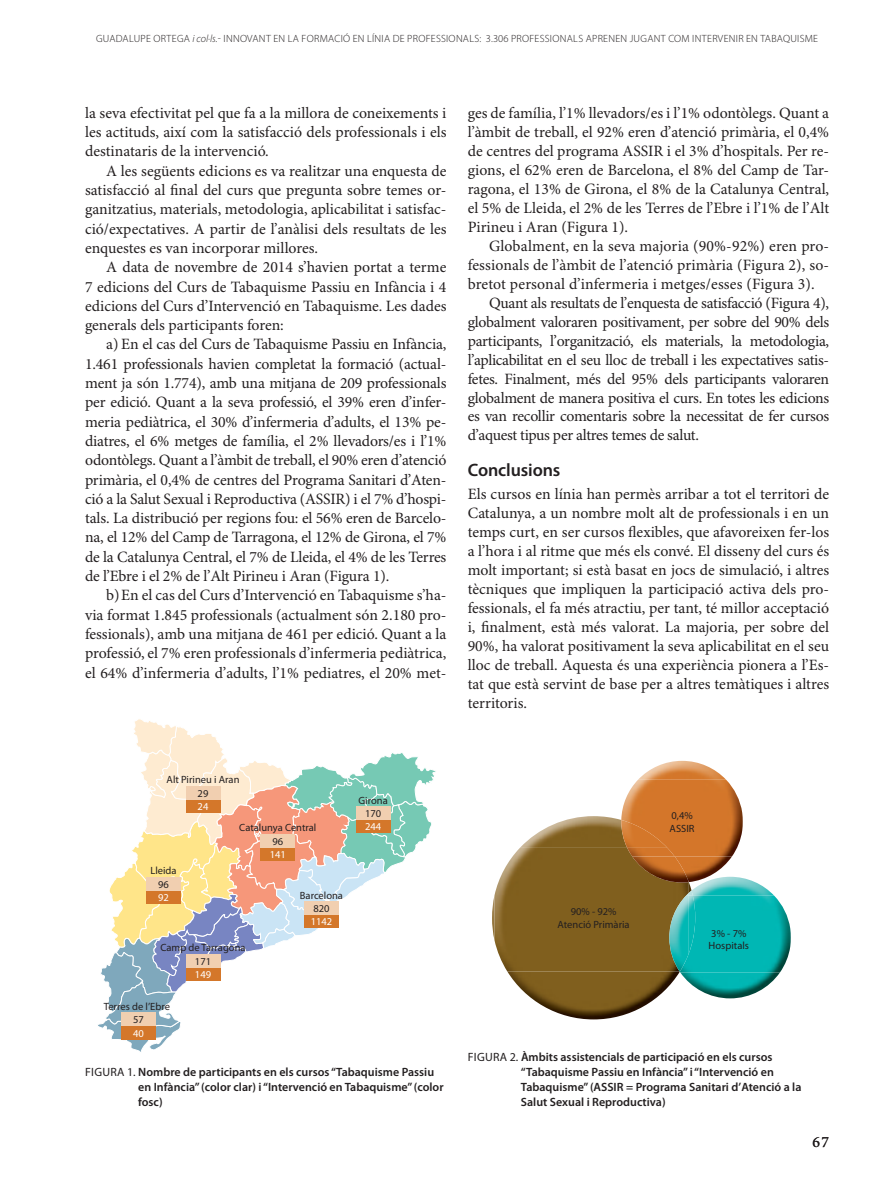
<style>
.page{position:relative;width:893px;height:1191px;background:#fff}
.page>*{position:absolute;margin:0;border:0;box-sizing:border-box;transform-origin:0 0}
.t1{font:600 18px "Myriad Pro";letter-spacing:-.005em;color:#231f20}
.t2{font:15.75px/19.4px "Minion Pro";letter-spacing:-.01em;color:#231f20;text-align:justify}
.t3{font:15.75px "Minion Pro";letter-spacing:.01em;color:#231f20}
.t4{font:600 12px/15px "Myriad Pro";color:#231f20}
.t5{font:10.5px/12.6px "Myriad Pro";color:#231f20}
.t6{font:300 10.5px "Myriad Pro";letter-spacing:.025em;color:#231f20}
.t7{font:10.5px "Myriad Pro";color:#fff}
.s1{font-style:italic}
.s2{font-weight:400}
</style>
<div class="page">
<svg style="left:98px;top:719px;width:338px;height:333px"></svg>
<div style="left:304px;top:914px;width:34px;height:14px;background:#d4772a"></div>
<div style="left:356px;top:819px;width:34px;height:14px;background:#d4772a"></div>
<div style="left:261px;top:847px;width:34px;height:14px;background:#d4772a"></div>
<div style="left:146px;top:890px;width:34px;height:14px;background:#d4772a"></div>
<div style="left:186px;top:799px;width:34px;height:14px;background:#d4772a"></div>
<div style="left:186px;top:967px;width:34px;height:13px;background:#d4772a"></div>
<div style="left:121px;top:1026px;width:34px;height:13px;background:#d4772a"></div>
<div style="left:304px;top:901px;width:34px;height:13px;background:#f1cfb0"></div>
<div style="left:356px;top:806px;width:34px;height:13px;background:#f1cfb0"></div>
<div style="left:261px;top:834px;width:34px;height:13px;background:#f1cfb0"></div>
<div style="left:146px;top:877px;width:34px;height:13px;background:#f1cfb0"></div>
<div style="left:186px;top:786px;width:34px;height:13px;background:#f1cfb0"></div>
<div style="left:186px;top:954px;width:34px;height:13px;background:#f1cfb0"></div>
<div style="left:121px;top:1012px;width:34px;height:14px;background:#f1cfb0"></div>
<img style="left:492px;top:816px;width:129px;height:122px">
<img style="left:507px;top:882px;width:185px;height:137px">
<img style="left:494px;top:848px;width:194px;height:123px">
<img style="left:639px;top:761px;width:87px;height:18px">
<img style="left:688px;top:812px;width:55px;height:70px">
<img style="left:632px;top:856px;width:56px;height:26px">
<img style="left:621px;top:779px;width:121px;height:77px">
<img style="left:621px;top:820px;width:46px;height:28px">
<img style="left:627px;top:848px;width:48px;height:8px">
<img style="left:692px;top:876px;width:82px;height:19px">
<svg style="left:686px;top:890px;width:7px;height:5px"></svg>
<img style="left:680px;top:928px;width:111px;height:70px">
<img style="left:680px;top:895px;width:110px;height:77px">
<img style="left:688px;top:895px;width:7px;height:76px">
<img style="left:669px;top:895px;width:19px;height:76px">
<p class="t6" style="left:96px;top:33px;width:723px">GUADALUPE ORTEGA <span class="s1">i col·ls.</span>- INNOVANT EN LA FORMACIÓ EN LÍNIA DE PROFESSIONALS: 3.306 PROFESSIONALS APRENEN JUGANT COM INTERVENIR EN TABAQUISME</p>
<p class="t2" style="left:85px;top:104px;width:363px">la seva efectivitat pel que fa a la millora de coneixements i les actituds, així com la satisfacció dels professionals i els destinataris de la intervenció.</p>
<p class="t2" style="left:85px;top:162px;width:363px;text-indent:21px">A les següents edicions es va realitzar una enquesta de satisfacció al final del curs que pregunta sobre temes or&shy;ganitzatius, materials, metodologia, aplicabilitat i satisfac&shy;ció/expectatives. A partir de l’anàlisi dels resultats de les enquestes es van incorporar millores.</p>
<p class="t2" style="left:85px;top:258px;width:363px;text-indent:21px">A data de novembre de 2014 s’havien portat a terme 7 edicions del Curs de Tabaquisme Passiu en Infància i 4 edicions del Curs d’Intervenció en Tabaquisme. Les dades generals dels participants foren:</p>
<p class="t2" style="left:85px;top:335px;width:363px;text-indent:21px">a) En el cas del Curs de Tabaquisme Passiu en Infància, 1.461 professionals havien completat la formació (actual&shy;ment ja són 1.774), amb una mitjana de 209 professionals per edició. Quant a la seva professió, el 39% eren d’infer&shy;meria pediàtrica, el 30% d’infermeria d’adults, el 13% pe&shy;diatres, el 6% metges de família, el 2% llevadors/es i l’1% odontòlegs. Quant a l’àmbit de treball, el 90% eren d’atenció primària, el 0,4% de centres del Programa Sanitari d’Aten&shy;ció a la Salut Sexual i Reproductiva (ASSIR) i el 7% d’hospi&shy;tals. La distribució per regions fou: el 56% eren de Barcelo&shy;na, el 12% del Camp de Tarragona, el 12% de Girona, el 7% de la Catalunya Central, el 7% de Lleida, el 4% de les Terres de l’Ebre i el 2% de l’Alt Pirineu i Aran (Figura 1).</p>
<p class="t2" style="left:85px;top:586px;width:363px;text-indent:21px">b) En el cas del Curs d’Intervenció en Tabaquisme s’ha&shy;via format 1.845 professionals (actualment són 2.180 pro&shy;fessionals), amb una mitjana de 461 per edició. Quant a la professió, el 7% eren professionals d’infermeria pediàtrica, el 64% d’infermeria d’adults, l’1% pediatres, el 20% met-</p>
<p class="t2" style="left:468px;top:104px;width:363px;line-height:18.9px">ges de família, l’1% llevadors/es i l’1% odontòlegs. Quant a l’àmbit de treball, el 92% eren d’atenció primària, el 0,4% de centres del programa ASSIR i el 3% d’hospitals. Per re&shy;gions, el 62% eren de Barcelona, el 8% del Camp de Tar&shy;ragona, el 13% de Girona, el 8% de la Catalunya Central, el 5% de Lleida, el 2% de les Terres de l’Ebre i l’1% de l’Alt Pirineu i Aran (Figura 1).</p>
<p class="t3" style="left:489px;top:236px;width:342px">Globalment, en la seva majoria (90%-92%) eren pro-</p>
<p class="t3" style="left:468px;top:255px;width:363px">fessionals de l’àmbit de l’atenció primària (Figura 2), so-</p>
<p class="t3" style="left:468px;top:274px;width:348px">bretot personal d’infermeria i metges/esses (Figura 3).</p>
<p class="t2" style="left:489px;top:293px;width:342px">Quant als resultats de l’enquesta de satisfacció (Figura 4),</p>
<p class="t2" style="left:468px;top:312px;width:363px">globalment valoraren positivament, per sobre del 90% dels</p>
<p class="t2" style="left:468px;top:331px;width:363px">participants, l’organització, els materials, la metodologia,</p>
<p class="t2" style="left:468px;top:350px;width:363px">l’aplicabilitat en el seu lloc de treball i les expectatives satis-</p>
<p class="t2" style="left:468px;top:369px;width:363px">fetes. Finalment, més del 95% dels participants valoraren</p>
<p class="t2" style="left:468px;top:388px;width:363px">globalment de manera positiva el curs. En totes les edicions</p>
<p class="t2" style="left:468px;top:407px;width:363px">es van recollir comentaris sobre la necessitat de fer cursos</p>
<p class="t2" style="left:468px;top:426px;width:233px">d’aquest tipus per altres temes de salut.</p>
<p class="t1" style="left:468px;top:460px;width:94px">Conclusions</p>
<p class="t2" style="left:468px;top:485px;width:363px;line-height:18.9px">Els cursos en línia han permès arribar a tot el territori de Catalunya, a un nombre molt alt de professionals i en un temps curt, en ser cursos flexibles, que afavoreixen fer-los a l’hora i al ritme que més els convé. El disseny del curs és molt important; si està basat en jocs de simulació, i altres tècniques que impliquen la participació activa dels pro&shy;fessionals, el fa més atractiu, per tant, té millor acceptació i, finalment, està més valorat. La majoria, per sobre del 90%, ha valorat positivament la seva aplicabilitat en el seu lloc de treball. Aquesta és una experiència pionera a l’Es&shy;tat que està servint de base per a altres temàtiques i altres territoris.</p>
<p class="t5" style="left:167px;top:774px;width:74px">Alt Pirineu i Aran</p>
<p class="t5" style="left:198px;top:787px;width:12px">29</p>
<p class="t7" style="left:198px;top:801px;width:12px">24</p>
<p class="t5" style="left:150px;top:864px;width:28px">Lleida</p>
<p class="t5" style="left:158px;top:878px;width:12px">96</p>
<p class="t7" style="left:158px;top:892px;width:12px">92</p>
<p class="t5" style="left:239px;top:821px;width:79px">Catalunya Central</p>
<p class="t5" style="left:272px;top:835px;width:12px">96</p>
<p class="t7" style="left:270px;top:849px;width:18px">141</p>
<p class="t5" style="left:300px;top:889px;width:45px">Barcelona</p>
<p class="t5" style="left:313px;top:902px;width:18px">820</p>
<p class="t7" style="left:311px;top:916px;width:23px">1142</p>
<p class="t5" style="left:160px;top:941px;width:87px">Camp de Tarragona</p>
<p class="t5" style="left:195px;top:955px;width:18px">171</p>
<p class="t5" style="left:104px;top:1000px;width:68px">Terres de l’Ebre</p>
<p class="t5" style="left:133px;top:1013px;width:12px">57</p>
<p class="t7" style="left:133px;top:1027px;width:12px">40</p>
<p class="t7" style="left:195px;top:968px;width:18px">149</p>
<p class="t5" style="left:358px;top:794px;width:31px">Girona</p>
<p class="t5" style="left:365px;top:807px;width:18px">170</p>
<p class="t7" style="left:365px;top:821px;width:18px">244</p>
<p class="t4" style="left:138px;top:1064px;width:307px;text-indent:-53px"><span class="s2">FIGURA 1.</span> Nombre de participants en els cursos “Tabaquisme Passiu en Infància” (color clar) i “Intervenció en Tabaquisme” (color fosc)</p>
<p class="t5" style="left:558px;top:905px;width:74px;text-align:center">90% - 92%<br>Atenció Primària</p>
<p class="t5" style="left:670px;top:809px;width:26px">0,4%<br>ASSIR</p>
<p class="t5" style="left:709px;top:927px;width:42px">3% - 7%<br>Hospitals</p>
<p class="t4" style="left:521px;top:1049px;width:282px;text-indent:-53px"><span class="s2">FIGURA 2.</span> Àmbits assistencials de participació en els cursos “Tabaquisme Passiu en Infància” i “Intervenció en Tabaquisme” (ASSIR = Programa Sanitari d’Atenció a la Salut Sexual i Reproductiva)</p>
<p class="t2" style="left:812px;top:1132px;width:18px">67</p>
</div>
